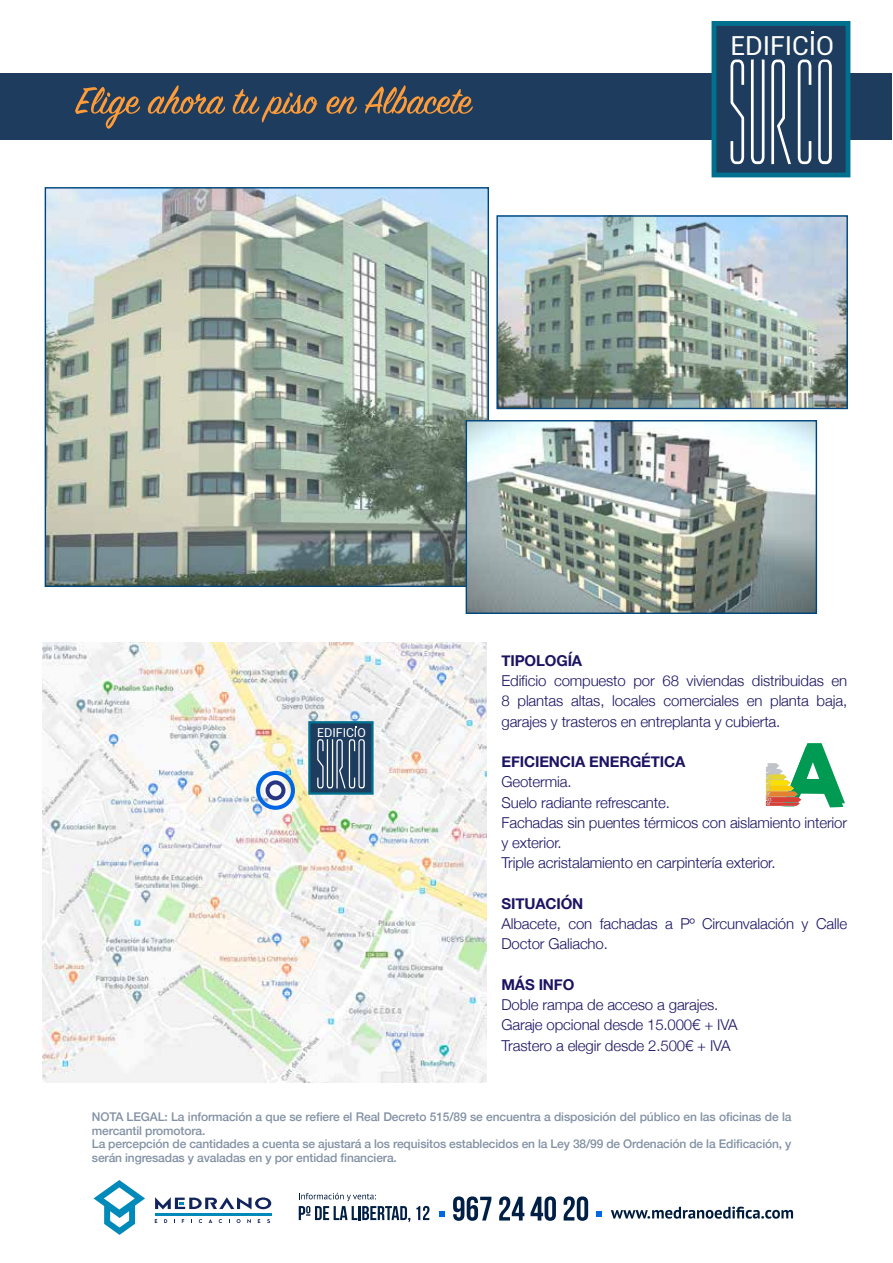
<style>
.page{position:relative;width:893px;height:1263px;background:#fff}
.page>*{position:absolute;margin:0;border:0;box-sizing:border-box;transform-origin:0 0}
.t1{font:26.25px "Roboto";color:#fff}
.t2{font:300 15px/20.2px "Helvetica Neue";letter-spacing:-.01em;color:#1c1463}
.t3{font:700 15px "Helvetica Neue";letter-spacing:-.01em;color:#1c1463}
.t4{font:12.3px "Roboto";color:#fff}
.t5{font:500 12px/13.5px "Helvetica Neue";letter-spacing:-.01em;color:#8291a4}
</style>
<div class="page">
<svg style="left:416px;top:1206px;width:14px;height:14px"></svg>
<svg style="left:439px;top:1211px;width:6px;height:5px"></svg>
<svg style="left:453px;top:1196px;width:38px;height:25px"></svg>
<svg style="left:499px;top:1196px;width:25px;height:24px"></svg>
<svg style="left:530px;top:1196px;width:26px;height:25px"></svg>
<svg style="left:564px;top:1196px;width:24px;height:25px"></svg>
<svg style="left:597px;top:1211px;width:5px;height:5px"></svg>
<svg style="left:611px;top:1206px;width:182px;height:13px"></svg>
<svg style="left:299px;top:1193px;width:111px;height:29px"></svg>
<hr style="left:155px;top:1213px;width:116px;height:3px;background:#008aba">
<svg style="left:94px;top:1180px;width:51px;height:55px"></svg>
<svg style="left:237px;top:1219px;width:4px;height:4px"></svg>
<svg style="left:247px;top:1219px;width:4px;height:4px"></svg>
<svg style="left:267px;top:1219px;width:3px;height:4px"></svg>
<svg style="left:155px;top:1197px;width:116px;height:12px"></svg>
<img style="left:43px;top:643px;width:444px;height:439px">
<div style="left:266px;top:780px;width:19px;height:20px;border:4px solid #283583;border-radius:50%"></div>
<div style="left:256px;top:771px;width:39px;height:39px;border:4px solid #0066e3;border-radius:50%"></div>
<div style="left:308px;top:721px;width:66px;height:74px;background:#1e3c5e;border:2px solid #00708f"></div>
<svg style="left:317px;top:739px;width:48px;height:49px"></svg>
<div style="left:1px;top:74px;width:891px;height:66px;background:#1e3c5e"></div>
<svg style="left:75px;top:87px;width:65px;height:42px"></svg>
<svg style="left:147px;top:85px;width:78px;height:29px"></svg>
<svg style="left:232px;top:89px;width:86px;height:34px"></svg>
<svg style="left:326px;top:96px;width:31px;height:18px"></svg>
<svg style="left:365px;top:85px;width:108px;height:29px"></svg>
<div style="left:711px;top:21px;width:139px;height:156px;background:#1e3c5e;border:5px solid #00708f"></div>
<svg style="left:730px;top:60px;width:102px;height:104px"></svg>
<svg style="left:766px;top:743px;width:79px;height:64px"></svg>
<img style="left:47px;top:189px;width:440px;height:396px">
<img style="left:498px;top:217px;width:348px;height:190px">
<div style="left:496px;top:215px;width:352px;height:194px;border:1px solid #00457c"></div>
<img style="left:468px;top:422px;width:347px;height:190px">
<div style="left:466px;top:420px;width:351px;height:194px;border:1px solid #00457c"></div>
<h1 class="t1" style="left:731px;top:27px;width:105px">EDIFICIO</h1>
<p class="t4" style="left:317px;top:724px;width:50px">EDIFICIO</p>
<p class="t3" style="left:501px;top:649px;width:82px">TIPOLOGÍA</p>
<p class="t2" style="left:501px;top:669px;width:347px;text-align:justify">Edificio compuesto por 68 viviendas distribuidas en 8 plantas altas, locales comerciales en planta baja, garajes y trasteros en entreplanta y cubierta.</p>
<p class="t3" style="left:501px;top:750px;width:185px">EFICIENCIA ENERGÉTICA</p>
<p class="t2" style="left:501px;top:771px;width:347px">Geotermia.<br>Suelo radiante refrescante.<br>Fachadas sin puentes térmicos con aislamiento interior y exterior.<br>Triple acristalamiento en carpintería exterior.</p>
<p class="t3" style="left:501px;top:892px;width:83px">SITUACIÓN</p>
<p class="t2" style="left:501px;top:912px;width:347px">Albacete, con fachadas a Pº Circunvalación y Calle<br>Doctor Galiacho.</p>
<p class="t3" style="left:501px;top:973px;width:74px">MÁS INFO</p>
<p class="t2" style="left:501px;top:993px;width:238px">Doble rampa de acceso a garajes.<br>Garaje opcional desde 15.000€ + IVA<br>Trastero a elegir desde 2.500€ + IVA</p>
<p class="t5" style="left:92px;top:1109px;width:701px">NOTA LEGAL: La información a que se refiere el Real Decreto 515/89 se encuentra a disposición del público en las oficinas de la mercantil promotora.<br>La percepción de cantidades a cuenta se ajustará a los requisitos establecidos en la Ley 38/99 de Ordenación de la Edificación, y serán ingresadas y avaladas en y por entidad financiera.</p>
</div>
